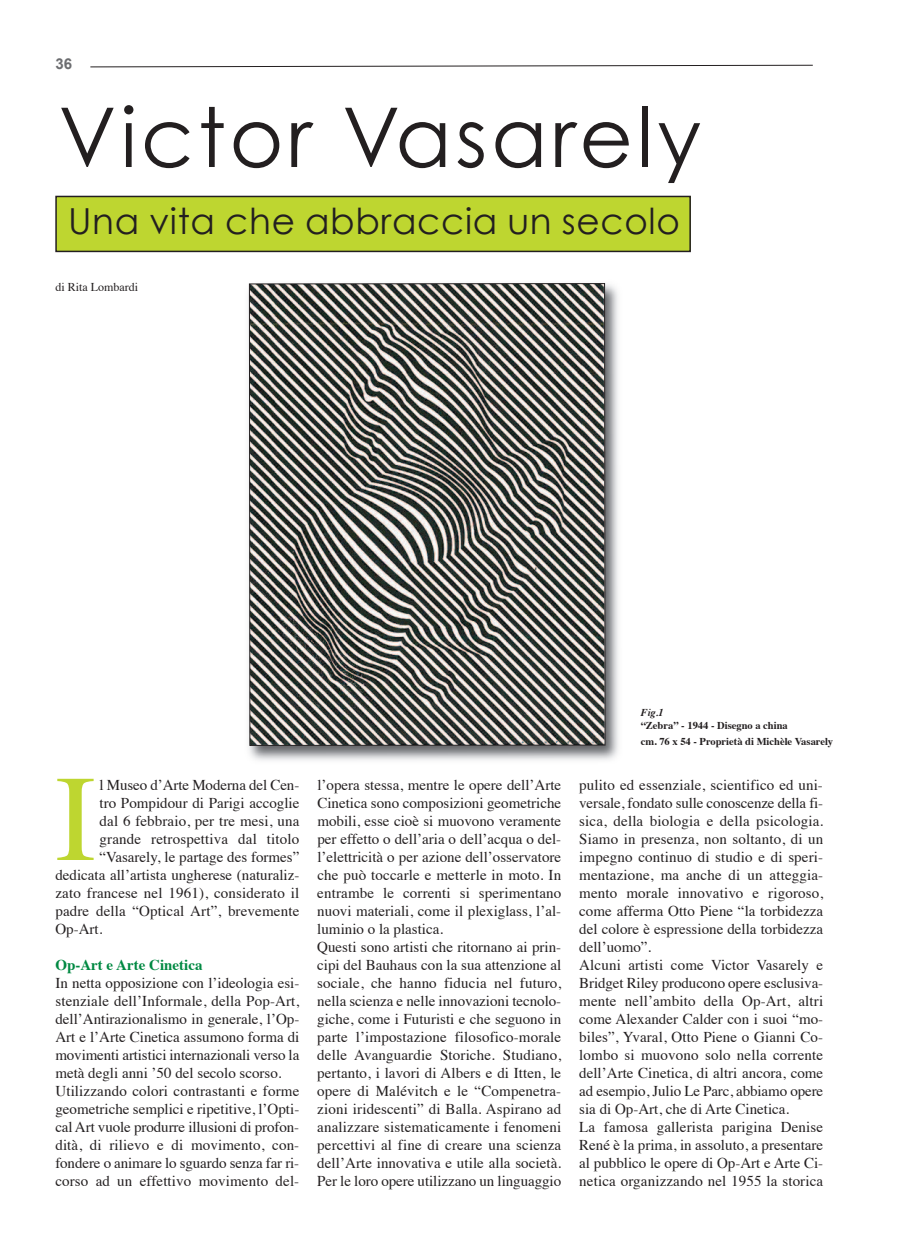
<style>
.page{position:relative;width:902px;height:1251px;background:#fff}
.page>*{position:absolute;margin:0;border:0;box-sizing:border-box;transform-origin:0 0}
.t1{font:122.7px "Times";color:#bed630}
.t2{font:82.5px "Century Gothic";letter-spacing:.045em;color:#231f20}
.t3{font:35.85px "Century Gothic";letter-spacing:.02em;color:#231f20}
.t4{font:15px/18px "Times";color:#231f20}
.t5{font:700 15px "Times";color:#008942}
.t6{font:700 15px "Arial";color:#6c6d70}
.t7{font:12px "Times";color:#231f20}
.t8{font:700 10.5px/15.9px "Times";color:#231f20}
.t9{font:italic 700 10.5px "Times";color:#231f20}
</style>
<div class="page">
<div style="left:56px;top:196px;width:634px;height:55px;background:#bed630"></div>
<div style="left:55px;top:196px;width:635px;height:56px;border:2px solid #231f20"></div>
<svg style="left:90px;top:64px;width:723px;height:4px"></svg>
<img style="left:248px;top:283px;width:371px;height:478px">
<svg style="left:249px;top:283px;width:356px;height:462px;background:#767671"></svg>
<p class="t6" style="left:55px;top:56px;width:18px">36</p>
<h2 class="t2" style="left:58px;top:84px;width:644px">Victor Vasarely</h2>
<h3 class="t3" style="left:68px;top:198px;width:613px">Una vita che abbraccia un secolo</h3>
<p class="t7" style="left:55px;top:282px;width:84px">di Rita Lombardi</p>
<h1 class="t1" style="left:55px;top:767px;width:42px">I</h1>
<p class="t4" style="left:100px;top:777px;width:201px">l Museo d’Arte Moderna del Cen-</p>
<p class="t4" style="left:100px;top:795px;width:201px">tro Pompidour di Parigi accoglie</p>
<p class="t4" style="left:100px;top:813px;width:201px">dal 6 febbraio, per tre mesi, una</p>
<p class="t4" style="left:100px;top:831px;width:201px">grande retrospettiva dal titolo</p>
<p class="t4" style="left:100px;top:849px;width:201px">“Vasarely, le partage des formes”</p>
<p class="t4" style="left:55px;top:867px;width:245px">dedicata all’artista ungherese (naturaliz-</p>
<p class="t4" style="left:55px;top:885px;width:245px">zato francese nel 1961), considerato il</p>
<p class="t4" style="left:55px;top:903px;width:245px">padre della “Optical Art”, brevemente</p>
<p class="t4" style="left:55px;top:921px;width:49px">Op-Art.</p>
<p class="t5" style="left:55px;top:958px;width:149px">Op-Art e Arte Cinetica</p>
<p class="t4" style="left:55px;top:975px;width:245px">In netta opposizione con l’ideologia esi&shy;stenziale dell’Informale, della Pop-Art, dell’Antirazionalismo in generale, l’Op-Art e l’Arte Cinetica assumono forma di movimenti artistici internazionali verso la metà degli anni ’50 del secolo scorso.<br>Utilizzando colori contrastanti e forme geometriche semplici e ripetitive, l’Opti&shy;cal Art vuole produrre illusioni di profon&shy;dità, di rilievo e di movimento, con&shy;fondere o animare lo sguardo senza far ri&shy;corso ad un effettivo movimento del-</p>
<p class="t9" style="left:640px;top:708px;width:25px">Fig.1</p>
<p class="t8" style="left:640px;top:718px;width:194px">“Zebra” - 1944 - Disegno a china<br>cm. 76 x 54 - Proprietà di Michèle Vasarely</p>
<p class="t4" style="left:317px;top:777px;width:245px">l’opera stessa, mentre le opere dell’Arte Cinetica sono composizioni geometriche mobili, esse cioè si muovono veramente per effetto o dell’aria o dell’acqua o del&shy;l’elettricità o per azione dell’osservatore che può toccarle e metterle in moto. In entrambe le correnti si sperimentano nuovi materiali, come il plexiglass, l’al&shy;luminio o la plastica.<br>Questi sono artisti che ritornano ai prin&shy;cipi del Bauhaus con la sua attenzione al sociale, che hanno fiducia nel futuro, nella scienza e nelle innovazioni tecnolo&shy;giche, come i Futuristi e che seguono in parte l’impostazione filosofico-morale delle Avanguardie Storiche. Studiano, pertanto, i lavori di Albers e di Itten, le opere di Malévitch e le “Compenetra&shy;zioni iridescenti” di Balla. Aspirano ad analizzare sistematicamente i fenomeni percettivi al fine di creare una scienza dell’Arte innovativa e utile alla società.<br>Per le loro opere utilizzano un linguaggio</p>
<p class="t4" style="left:579px;top:777px;width:245px">pulito ed essenziale, scientifico ed uni&shy;versale, fondato sulle conoscenze della fi&shy;sica, della biologia e della psicologia.<br>Siamo in presenza, non soltanto, di un impegno continuo di studio e di speri&shy;mentazione, ma anche di un atteggia&shy;mento morale innovativo e rigoroso, come afferma Otto Piene “la torbidezza del colore è espressione della torbidezza dell’uomo”.<br>Alcuni artisti come Victor Vasarely e Bridget Riley producono opere esclusiva&shy;mente nell’ambito della Op-Art, altri come Alexander Calder con i suoi “mo&shy;biles”, Yvaral, Otto Piene o Gianni Co&shy;lombo si muovono solo nella corrente dell’Arte Cinetica, di altri ancora, come ad esempio, Julio Le Parc, abbiamo opere sia di Op-Art, che di Arte Cinetica.<br>La famosa gallerista parigina Denise René è la prima, in assoluto, a presentare al pubblico le opere di Op-Art e Arte Ci&shy;netica organizzando nel 1955 la storica</p>
</div>
